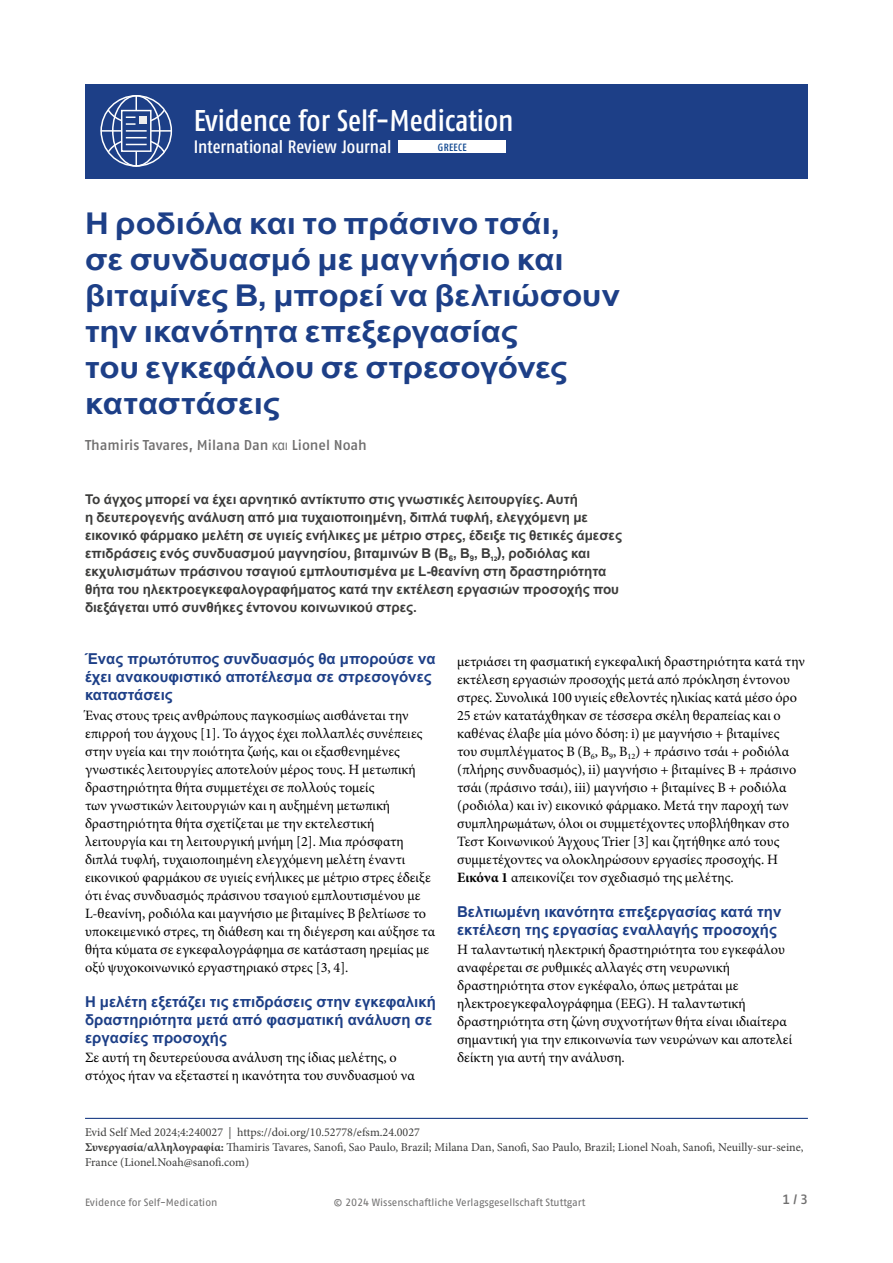
<style>
.page{position:relative;width:893px;height:1263px;background:#fff}
.page>*{position:absolute;margin:0;border:0;box-sizing:border-box;transform-origin:0 0}
.t1{font:700 30px/36px "Arial";letter-spacing:-.005em;color:#1d3f87;scale:1.1 1}
.t2{font:500 condensed 30px "Fago Pro";color:#fff}
.t3{font:500 condensed 18px "Fago Pro";color:#fff}
.t4{font:700 15px/18px "Arial";color:#1d3f87}
.t5{font:14.25px/18px "Minion Pro";color:#000}
.t6{font:500 14.25px "Fago Pro";letter-spacing:-.005em;color:#706f6f}
.t7{font:700 13.5px/18px "Arial";color:#3c3c3b}
.t8{font:500 13.5px "Fago Pro";color:#706f6f}
.t9{font:12px/15px "Minion Pro";color:#3c3c3b}
.t10{font:10.5px "Fago Pro";letter-spacing:-.005em;color:#706f6f}
.t11{font:500 condensed 10.5px "Fago Pro";letter-spacing:.025em;color:#0e468f}
.s1{font-family:"Arial Narrow";font-weight:400}
.s2{font-family:"Fago Pro"}
.s3{font-weight:700}
</style>
<div class="page">
<hr style="left:85px;top:1118px;width:723px;height:1px;background:#1d3f87">
<div style="left:85px;top:84px;width:723px;height:94px;background:#1d3f87"></div>
<div style="left:100px;top:95px;width:72px;height:72px;border:2px solid #fff;border-radius:50%"></div>
<div style="left:112px;top:95px;width:48px;height:72px;border:2px solid #fff;border-radius:50%"></div>
<hr style="left:101px;top:130px;width:71px;height:2px;background:#fff">
<hr style="left:135px;top:96px;width:2px;height:71px;background:#fff">
<svg style="left:106px;top:108px;width:60px;height:47px"></svg>
<div style="left:398px;top:141px;width:108px;height:12px;background:#fff"></div>
<h1 class="t2" style="left:194px;top:102px;width:321px">Evidence for Self-Medication</h1>
<p class="t3" style="left:194px;top:136px;width:199px">International Review Journal</p>
<p class="t11" style="left:438px;top:141px;width:30px">GREECE</p>
<h1 class="t1" style="left:85px;top:206px;width:488px">Η ροδιόλα και το πράσινο τσάι,<br>σε συνδυασμό με μαγνήσιο και βιταμίνες Β, μπορεί να βελτιώσουν την ικανότητα επεξεργασίας<br>του εγκεφάλου σε στρεσογόνες καταστάσεις</h1>
<p class="t6" style="left:85px;top:436px;width:283px">Thamiris Tavares, Milana Dan <span class="s1">και</span> Lionel Noah</p>
<p class="t7" style="left:85px;top:490px;width:538px">Το άγχος μπορεί να έχει αρνητικό αντίκτυπο στις γνωστικές λειτουργίες. Αυτή<br>η δευτερογενής ανάλυση από μια τυχαιοποιημένη, διπλά τυφλή, ελεγχόμενη με εικονικό φάρμακο μελέτη σε υγιείς ενήλικες με μέτριο στρες, έδειξε τις θετικές άμεσες επιδράσεις ενός συνδυασμού μαγνησίου, βιταμινών Β (Β<sub>6</sub>, Β<sub>9</sub>, Β<sub>12</sub><span class="s2">)</span>, ροδιόλας και εκχυλισμάτων πράσινου τσαγιού εμπλουτισμένα με L-θεανίνη στη δραστηριότητα θήτα του ηλεκτροεγκεφαλογραφήματος κατά την εκτέλεση εργασιών προσοχής που διεξάγεται υπό συνθήκες έντονου κοινωνικού στρες.</p>
<p class="t4" style="left:85px;top:650px;width:352px">Ένας πρωτότυπος συνδυασμός θα μπορούσε να έχει ανακουφιστικό αποτέλεσμα σε στρεσογόνες καταστάσεις</p>
<p class="t5" style="left:85px;top:707px;width:352px">Ένας στους τρεις ανθρώπους παγκοσμίως αισθάνεται την επιρροή του άγχους [1]. Το άγχος έχει πολλαπλές συνέπειες στην υγεία και την ποιότητα ζωής, και οι εξασθενημένες γνωστικές λειτουργίες αποτελούν μέρος τους. Η μετωπική δραστηριότητα θήτα συμμετέχει σε πολλούς τομείς<br>των γνωστικών λειτουργιών και η αυξημένη μετωπική δραστηριότητα θήτα σχετίζεται με την εκτελεστική λειτουργία και τη λειτουργική μνήμη [2]. Μια πρόσφατη διπλά τυφλή, τυχαιοποιημένη ελεγχόμενη μελέτη έναντι εικονικού φαρμάκου σε υγιείς ενήλικες με μέτριο στρες έδειξε ότι ένας συνδυασμός πράσινου τσαγιού εμπλουτισμένου με L-θεανίνη, ροδιόλα και μαγνήσιο με βιταμίνες Β βελτίωσε το υποκειμενικό στρες, τη διάθεση και τη διέγερση και αύξησε τα θήτα κύματα σε εγκεφαλογράφημα σε κατάσταση ηρεμίας με οξύ ψυχοκοινωνικό εργαστηριακό στρες [3, 4].</p>
<p class="t4" style="left:85px;top:993px;width:352px">Η μελέτη εξετάζει τις επιδράσεις στην εγκεφαλική δραστηριότητα μετά από φασματική ανάλυση σε εργασίες προσοχής</p>
<p class="t5" style="left:85px;top:1049px;width:331px">Σε αυτή τη δευτερεύουσα ανάλυση της ίδιας μελέτης, ο στόχος ήταν να εξεταστεί η ικανότητα του συνδυασμού να</p>
<p class="t5" style="left:457px;top:653px;width:349px">μετριάσει τη φασματική εγκεφαλική δραστηριότητα κατά την εκτέλεση εργασιών προσοχής μετά από πρόκληση έντονου στρες. Συνολικά 100 υγιείς εθελοντές ηλικίας κατά μέσο όρο 25 ετών κατατάχθηκαν σε τέσσερα σκέλη θεραπείας και ο καθένας έλαβε μία μόνο δόση: i) με μαγνήσιο + βιταμίνες<br>του συμπλέγματος Β (Β<sub>6</sub>, Β<sub>9</sub>, Β<sub>12</sub>) + πράσινο τσάι + ροδιόλα (πλήρης συνδυασμός), ii) μαγνήσιο + βιταμίνες Β + πράσινο τσάι (πράσινο τσάι), iii) μαγνήσιο + βιταμίνες Β + ροδιόλα (ροδιόλα) και iv) εικονικό φάρμακο. Μετά την παροχή των συμπληρωμάτων, όλοι οι συμμετέχοντες υποβλήθηκαν στο Τεστ Κοινωνικού Άγχους Trier [3] και ζητήθηκε από τους συμμετέχοντες να ολοκληρώσουν εργασίες προσοχής. Η <span class="s3">Εικόνα 1</span> απεικονίζει τον σχεδιασμό της μελέτης.</p>
<p class="t4" style="left:457px;top:903px;width:326px">Βελτιωμένη ικανότητα επεξεργασίας κατά την εκτέλεση της εργασίας εναλλαγής προσοχής</p>
<p class="t5" style="left:457px;top:941px;width:337px">Η ταλαντωτική ηλεκτρική δραστηριότητα του εγκεφάλου αναφέρεται σε ρυθμικές αλλαγές στη νευρωνική δραστηριότητα στον εγκέφαλο, όπως μετράται με ηλεκτροεγκεφαλογράφημα (EEG). Η ταλαντωτική δραστηριότητα στη ζώνη συχνοτήτων θήτα είναι ιδιαίτερα σημαντική για την επικοινωνία των νευρώνων και αποτελεί δείκτη για αυτή την ανάλυση.</p>
<p class="t9" style="left:85px;top:1125px;width:720px">Evid Self Med 2024;4:240027 | https://doi.org/10.52778/efsm.24.0027<br><span class="s3">Συνεργασία/αλληλογραφία:</span> Thamiris Tavares, Sanofi, Sao Paulo, Brazil; Milana Dan, Sanofi, Sao Paulo, Brazil; Lionel Noah, Sanofi, Neuilly-sur-seine,<br>France (Lionel.Noah@sanofi.com)</p>
<p class="t10" style="left:85px;top:1196px;width:134px">Evidence for Self-Medication</p>
<p class="t10" style="left:334px;top:1196px;width:253px">© 2024 Wissenschaftliche Verlagsgesellschaft Stuttgart</p>
<p class="t8" style="left:782px;top:1191px;width:27px">1 / 3</p>
</div>
